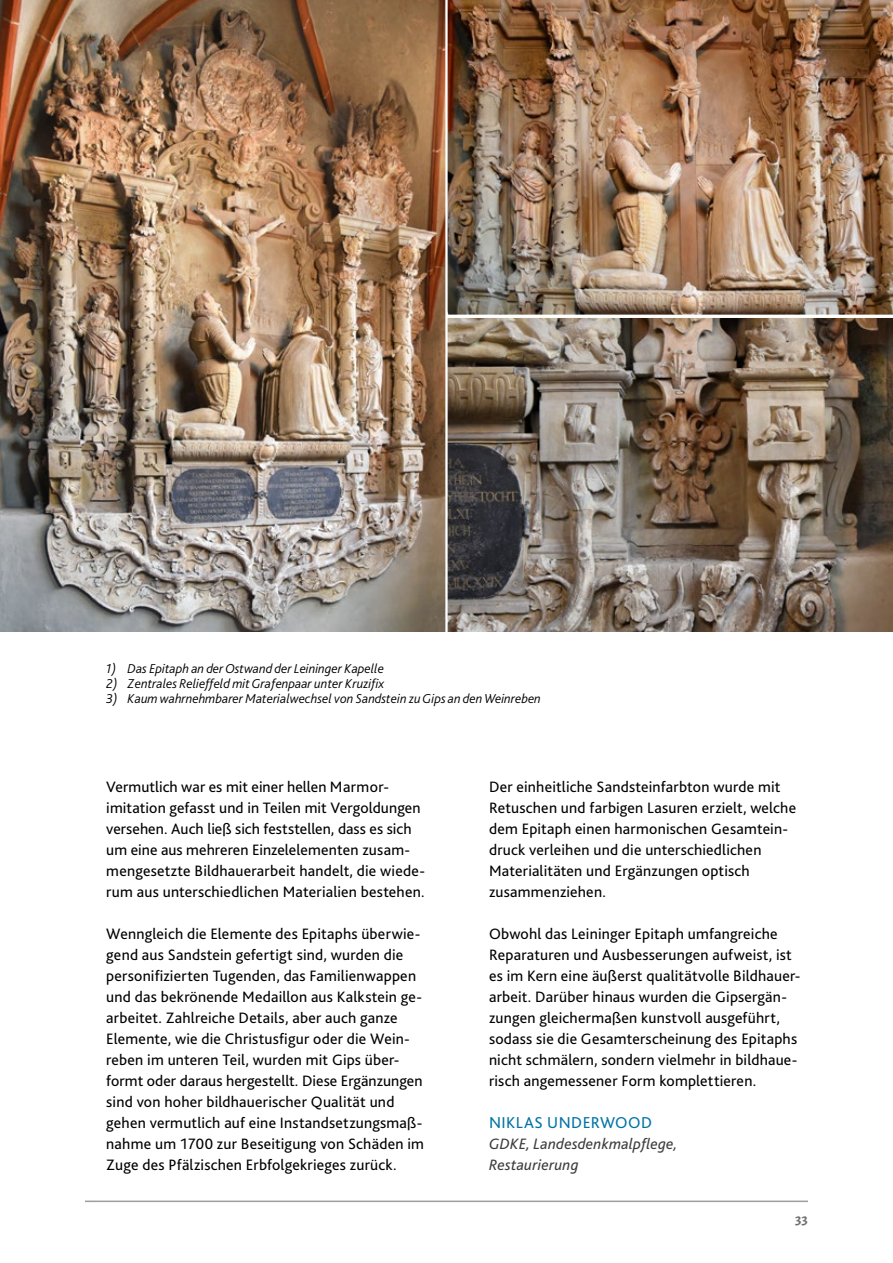
<style>
.page{position:relative;width:893px;height:1263px;background:#fff}
.page>*{position:absolute;margin:0;border:0;box-sizing:border-box;transform-origin:0 0}
.autorin{font:16.5px "Bliss 2";letter-spacing:.025em;color:#0073a6}
.fliess{font:15.75px/21px "Bliss 2";letter-spacing:.01em;color:#000}
.funktion_autorin{font:italic 15.75px/21px "Bliss 2";letter-spacing:.015em;color:#3c3c3b}
.t1{font:700 15px "Alegreya";color:#6f6f6f}
.t2{font:italic 300 13.5px "Bliss 2";color:#000}
</style>
<div class="page">
<hr style="left:85px;top:1200px;width:723px;height:2px;background:#9d9d9c">
<img style="left:0;top:0;width:445px;height:631px">
<img style="left:448px;top:0;width:445px;height:315px">
<img style="left:448px;top:318px;width:445px;height:313px">
<p class="t2" style="left:106px;top:660px;width:279px">1) Das Epitaph an der Ostwand der Leininger Kapelle</p>
<p class="t2" style="left:106px;top:675px;width:280px">2) Zentrales Relieffeld mit Grafenpaar unter Kruzifix</p>
<p class="t2" style="left:106px;top:690px;width:436px">3) Kaum wahrnehmbarer Materialwechsel von Sandstein zu Gips an den Weinreben</p>
<p class="fliess" style="left:106px;top:776px;width:316px">Vermutlich war es mit einer hellen Marmor&shy;imitation gefasst und in Teilen mit Vergoldungen</p>
<p class="fliess" style="left:106px;top:818px;width:320px">versehen. Auch ließ sich feststellen, dass es sich um eine aus mehreren Einzelelementen zusam&shy;mengesetzte Bildhauerarbeit handelt, die wiede&shy;rum aus unterschiedlichen Materialien bestehen.</p>
<p class="fliess" style="left:106px;top:923px;width:319px">Wenngleich die Elemente des Epitaphs überwie&shy;gend aus Sandstein gefertigt sind, wurden die personifizierten Tugenden, das Familienwappen und das bekrönende Medaillon aus Kalkstein ge&shy;arbeitet. Zahlreiche Details, aber auch ganze Elemente, wie die Christusfigur oder die Wein&shy;reben im unteren Teil, wurden mit Gips über&shy;formt oder daraus hergestellt. Diese Ergänzungen sind von hoher bildhauerischer Qualität und gehen vermutlich auf eine Instandsetzungsmaß&shy;nahme um 1700 zur Beseitigung von Schäden im Zuge des Pfälzischen Erbfolgekrieges zurück.</p>
<p class="fliess" style="left:489px;top:776px;width:309px">Der einheitliche Sandsteinfarbton wurde mit Retuschen und farbigen Lasuren erzielt, welche dem Epitaph einen harmonischen Gesamtein&shy;druck verleihen und die unterschiedlichen Materialitäten und Ergänzungen optisch zusammenziehen.</p>
<p class="fliess" style="left:489px;top:923px;width:313px">Obwohl das Leininger Epitaph umfangreiche Reparaturen und Ausbesserungen aufweist, ist es im Kern eine äußerst qualitätvolle Bildhauer&shy;arbeit. Darüber hinaus wurden die Gipsergän&shy;zungen gleichermaßen kunstvoll ausgeführt, sodass sie die Gesamterscheinung des Epitaphs nicht schmälern, sondern vielmehr in bildhaue&shy;risch angemessener Form komplettieren.</p>
<p class="autorin" style="left:489px;top:1112px;width:164px">NIKLAS UNDERWOOD</p>
<p class="funktion_autorin" style="left:489px;top:1133px;width:190px">GDKE, Landesdenkmalpflege,<br>Restaurierung</p>
<p class="t1" style="left:795px;top:1210px;width:14px">33</p>
</div>
